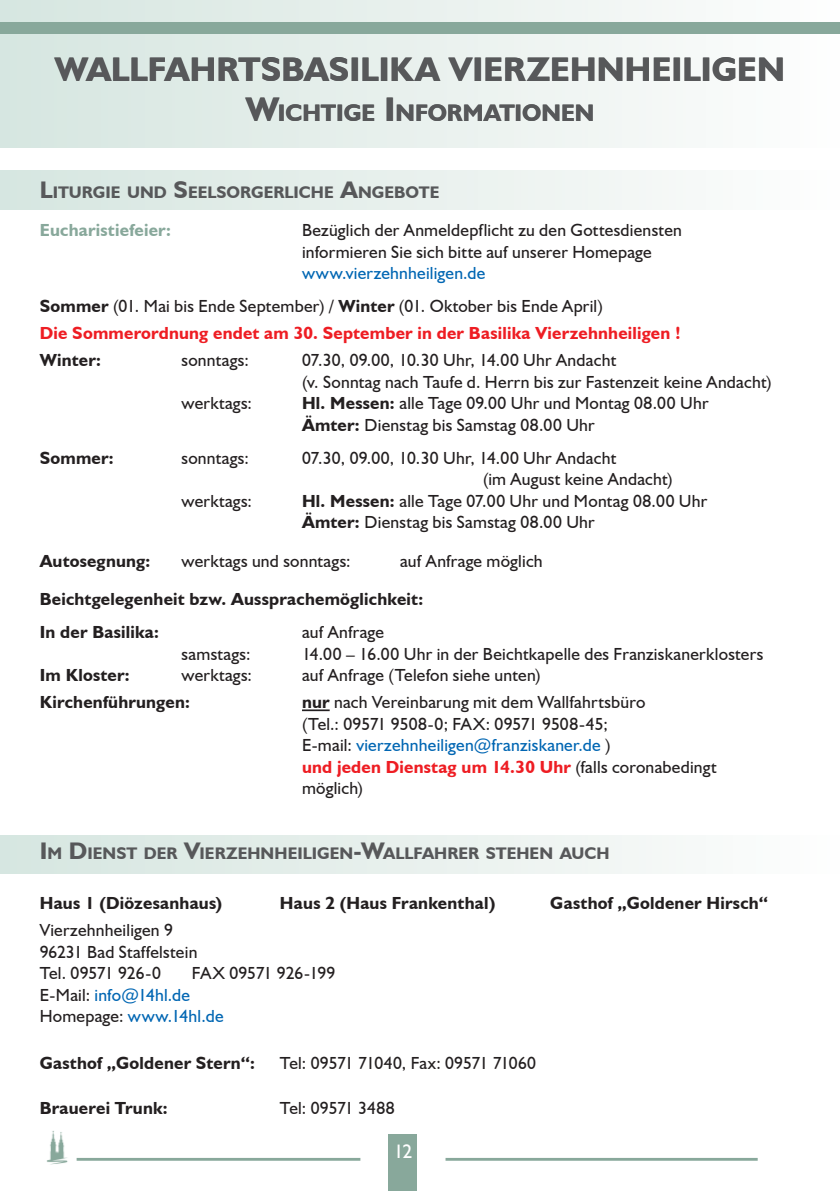
<style>
.page{position:relative;width:840px;height:1191px;background:#fff}
.page>*{position:absolute;margin:0;border:0;box-sizing:border-box;transform-origin:0 0}
.t1{font:700 34px "Humanist 521 BT";letter-spacing:.005em;color:#57585a}
.t2{font:700 23.8px "Humanist 521 BT";color:#57585a}
.t3{font:19.6px "Humanist 521 BT";color:#fff}
.t4{font:17.6px/21.6px "Humanist 521 BT";letter-spacing:.015em;color:#231f20}
.t5{font:700 17.6px/32.8px "Humanist 521 BT";letter-spacing:.015em;color:#231f20}
.t6{font:700 17.6px "Humanist 521 BT";letter-spacing:.01em;color:#ee1d23}
.t7{font:17.6px/21.6px "Humanist 521 BT";letter-spacing:.015em;color:#0166b3}
.t8{font:700 17.6px "Humanist 521 BT";letter-spacing:.015em;color:#88a89b}
.t9{font:700 16.8px "Humanist 521 BT";letter-spacing:.005em;color:#57585a}
.s1{font-size:34px}
.s2{font-size:24px}
.s3{color:#0166b3}
.s4{font-weight:700}
.s5{font-weight:700;color:#ee1d23}
.s6{color:#231f20}
</style>
<div class="page">
<div style="left:0;top:0;width:839px;height:147px;background:linear-gradient(to right,#d4e4df,#fbfcfb)"></div>
<div style="left:388px;top:1134px;width:29px;height:57px;background:#88a89b"></div>
<hr style="left:445px;top:1157px;width:312px;height:3px;background:#88a89b">
<div style="left:0;top:23px;width:839px;height:11px;background:#88a89b"></div>
<hr style="left:77px;top:1157px;width:283px;height:3px;background:#88a89b">
<img style="left:46px;top:1131px;width:22px;height:33px">
<div style="left:0;top:835px;width:839px;height:38px;background:linear-gradient(to right,#d5e5e0,#fdfdfd)"></div>
<div style="left:0;top:171px;width:839px;height:38px;background:linear-gradient(to right,#d5e5e0,#fdfdfd)"></div>
<hr style="left:302px;top:709px;width:27px;height:2px;background:#231f20">
<h1 class="t1" style="left:55px;top:48px;width:206px">WALLFAHRTSB</h1>
<h1 class="t1" style="left:304px;top:48px;width:248px">ASILIKA VIERZEHNHE</h1>
<h1 class="t1" style="left:671px;top:48px;width:89px">ILIGEN</h1>
<h2 class="t2" style="left:245px;top:98px;width:350px"><span class="s1">W</span>ICHTIG E <span class="s1">I</span>NFORMATIONEN</h2>
<h1 class="t1" style="left:111px;top:48px;width:19px">L</h1>
<h1 class="t1" style="left:526px;top:48px;width:25px">EH</h1>
<p class="t9" style="left:40px;top:181px;width:200px"><span class="s2">L</span>ITURGIE UND <span class="s2">S</span>EELSORG</p>
<p class="t9" style="left:263px;top:181px;width:177px">ERLICHE <span class="s2">A</span>NGEBOTE</p>
<p class="t8" style="left:40px;top:219px;width:132px">Eucharistiefeier:</p>
<p class="t4" style="left:302px;top:219px;width:381px">Bezüglich der Anmeldepflicht zu den Gottesdiensten informieren Sie sich bitte auf unserer Homepage</p>
<p class="t4" style="left:40px;top:256px;width:564px;line-height:32.8px;text-indent:262px"><span class="s3">www.vierzehnheiligen.de<br></span><span class="s4">Sommer</span> (01. Mai bis Ende September) / <span class="s4">Winter</span> (01. Oktober bis Ende April)</p>
<p class="t6" style="left:40px;top:322px;width:642px">Die Sommerordnung endet am 30. September in der Basilika Vierzehnheiligen !</p>
<p class="t5" style="left:40px;top:343px;width:63px">Winter:</p>
<p class="t4" style="left:181px;top:349px;width:69px">sonntags:</p>
<p class="t4" style="left:302px;top:349px;width:471px">07.30, 09.00, 10.30 Uhr, 14.00 Uhr Andacht<br>(v. Sonntag nach Taufe d. Herrn bis zur Fastenzeit keine Andacht)</p>
<p class="t4" style="left:181px;top:392px;width:72px">werktags:</p>
<p class="t4" style="left:302px;top:392px;width:408px"><span class="s4">Hl. Messen:</span> alle Tage 09.00 Uhr und Montag 08.00 Uhr<br><span class="s4">Ämter:</span> Dienstag bis Samstag 08.00 Uhr</p>
<p class="t5" style="left:40px;top:441px;width:75px">Sommer:</p>
<p class="t4" style="left:181px;top:446px;width:69px">sonntags:</p>
<p class="t4" style="left:483px;top:446px;width:191px;text-indent:-181px">07.30, 09.00, 10.30 Uhr, 14.00 Uhr Andacht<br>(im August keine Andacht)</p>
<p class="t4" style="left:181px;top:489px;width:72px">werktags:</p>
<p class="t4" style="left:302px;top:489px;width:407px"><span class="s4">Hl. Messen:</span> alle Tage 07.00 Uhr und Montag 08.00 Uhr<br><span class="s4">Ämter:</span> Dienstag bis Samstag 08.00 Uhr</p>
<p class="t5" style="left:40px;top:544px;width:112px">Autosegnung:</p>
<p class="t4" style="left:181px;top:549px;width:170px">werktags und sonntags:</p>
<p class="t4" style="left:400px;top:549px;width:144px">auf Anfrage möglich</p>
<p class="t5" style="left:40px;top:582px;width:384px">Beichtgelegenheit bzw. Aussprachemöglichkeit:<br>In der Basilika:</p>
<p class="t4" style="left:302px;top:621px;width:83px">auf Anfrage</p>
<p class="t4" style="left:181px;top:642px;width:70px">samstags:</p>
<p class="t4" style="left:302px;top:642px;width:462px">14.00 – 16.00 Uhr in der Beichtkapelle des Franziskanerklosters</p>
<p class="t5" style="left:40px;top:658px;width:91px">Im Kloster:</p>
<p class="t4" style="left:181px;top:664px;width:72px">werktags:</p>
<p class="t4" style="left:302px;top:664px;width:240px">auf Anfrage (Telefon siehe unten)</p>
<p class="t5" style="left:40px;top:685px;width:151px">Kirchenführungen:</p>
<p class="t4" style="left:302px;top:691px;width:416px"><span class="s4">nur</span> nach Vereinbarung mit dem Wallfahrtsbüro<br>(Tel.: 09571 9508-0; FAX: 09571 9508-45;<br>E-mail: <span class="s3">vierzehnheiligen@franziskaner.de</span> )<br><span class="s5">und jeden Dienstag um 14.30 Uhr</span> (falls coronabedingt möglich)</p>
<p class="t9" style="left:40px;top:843px;width:571px"><span class="s2">I</span>M <span class="s2">D</span>IENST DER <span class="s2">V</span>IERZEHNHEILIGEN<span class="s2">-W</span>ALLFAHRER STEHEN AUCH</p>
<p class="t5" style="left:40px;top:886px;width:184px">Haus 1 (Diözesanhaus)</p>
<p class="t5" style="left:280px;top:886px;width:217px">Haus 2 (Haus Frankenthal)</p>
<p class="t5" style="left:550px;top:886px;width:219px">Gasthof „Goldener Hirsch“</p>
<p class="t4" style="left:40px;top:919px;width:159px">Vierzehnheiligen 9<br>96231 Bad Staffelstein<br>Tel. 09571 926-0</p>
<p class="t4" style="left:192px;top:962px;width:145px">FAX 09571 926-199</p>
<p class="t7" style="left:40px;top:983px;width:185px"><span class="s6">E-Mail:</span> info@14hl.de<br><span class="s6">Homepage:</span> www.14hl.de</p>
<p class="t5" style="left:40px;top:1046px;width:216px">Gasthof „Goldener Stern“:</p>
<p class="t4" style="left:280px;top:1052px;width:257px">Tel: 09571 71040, Fax: 09571 71060</p>
<p class="t5" style="left:40px;top:1090px;width:129px">Brauerei Trunk:</p>
<p class="t4" style="left:280px;top:1096px;width:116px">Tel: 09571 3488</p>
<p class="t3" style="left:393px;top:1139px;width:20px">12</p>
</div>
